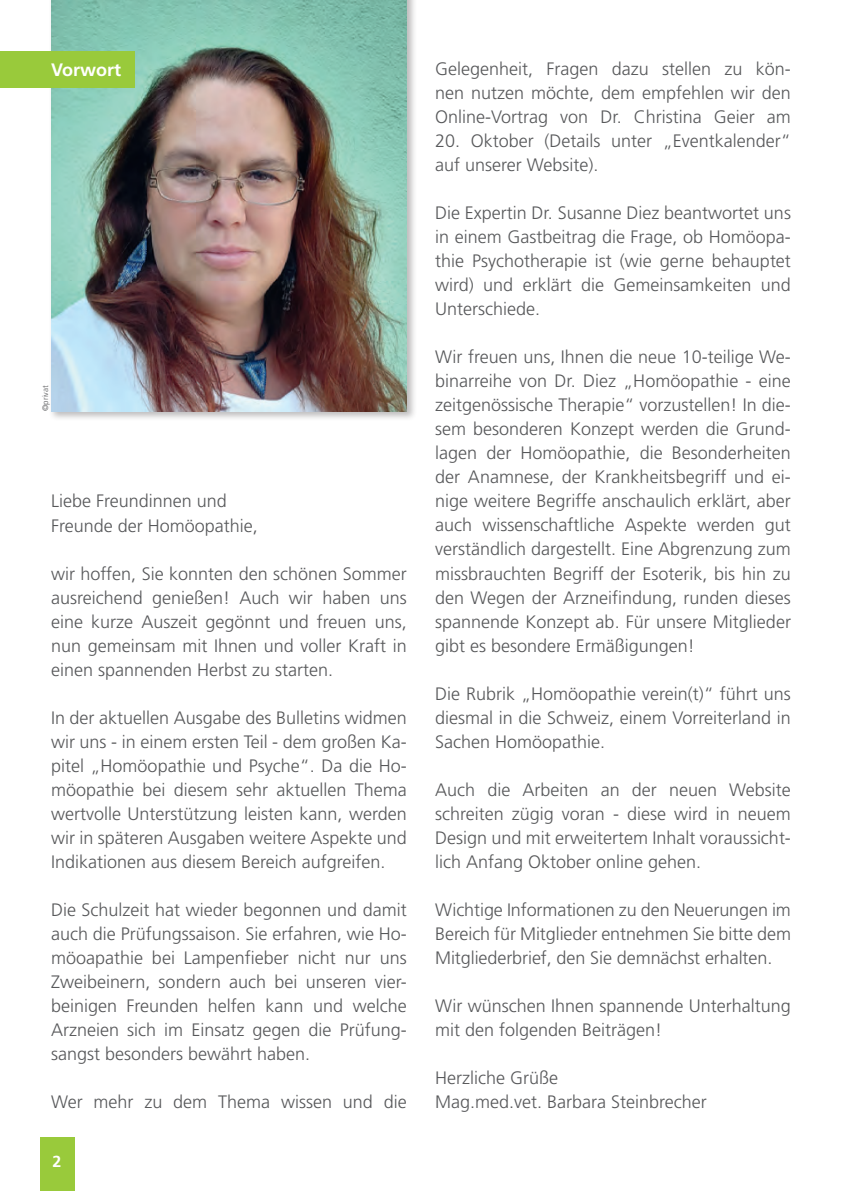
<style>
.page{position:relative;width:842px;height:1191px;background:#fff}
.page>*{position:absolute;margin:0;border:0;box-sizing:border-box;transform-origin:0 0}
.t1{font:300 18px/24px "Frutiger";color:#57585a;text-align:justify}
.t2{font:700 18px "Frutiger";color:#fff}
.t3{font:700 16px "Frutiger";color:#fff}
.t4{font:300 8px "Frutiger";color:#57585a}
</style>
<div class="page">
<div style="left:40px;top:1137px;width:34px;height:54px;background:#99ca3b"></div>
<div style="left:49px;top:0;width:368px;height:422px;background:#231f20;opacity:.3"></div>
<img style="left:51px;top:0;width:356px;height:411px">
<div style="left:0;top:51px;width:134px;height:36px;background:#99ca3b"></div>
<p class="t2" style="left:51px;top:59px;width:72px">Vorwort</p>
<p class="t4" style="left:41px;top:411px;width:27px;rotate:-90deg">©privat</p>
<p class="t1" style="left:51px;top:489px;width:208px">Liebe Freundinnen und<br>Freunde der Homöopathie,</p>
<p class="t1" style="left:51px;top:561px;width:357px">wir hoffen, Sie konnten den schönen Sommer ausreichend genießen! Auch wir haben uns eine kurze Auszeit gegönnt und freuen uns, nun gemeinsam mit Ihnen und voller Kraft in einen spannenden Herbst zu starten.</p>
<p class="t1" style="left:51px;top:705px;width:357px">In der aktuellen Ausgabe des Bulletins widmen wir uns - in einem ersten Teil - dem großen Ka&shy;pitel „Homöopathie und Psyche“. Da die Ho&shy;möopathie bei diesem sehr aktuellen Thema wertvolle Unterstützung leisten kann, werden wir in späteren Ausgaben weitere Aspekte und Indikationen aus diesem Bereich aufgreifen.</p>
<p class="t1" style="left:51px;top:898px;width:357px">Die Schulzeit hat wieder begonnen und damit auch die Prüfungssaison. Sie erfahren, wie Ho&shy;möoapathie bei Lampenfieber nicht nur uns Zweibeinern, sondern auch bei unseren vier&shy;beinigen Freunden helfen kann und welche Arzneien sich im Einsatz gegen die Prüfung&shy;sangst besonders bewährt haben.</p>
<p class="t1" style="left:51px;top:1090px;width:357px">Wer mehr zu dem Thema wissen und die</p>
<p class="t3" style="left:53px;top:1152px;width:10px">2</p>
<p class="t1" style="left:435px;top:57px;width:357px">Gelegenheit, Fragen dazu stellen zu kön&shy;nen nutzen möchte, dem empfehlen wir den Online-Vortrag von Dr. Christina Geier am</p>
<p class="t1" style="left:435px;top:129px;width:357px">20. Oktober (Details unter „Eventkalender“ auf unserer Website).</p>
<p class="t1" style="left:435px;top:201px;width:357px">Die Expertin Dr. Susanne Diez beantwortet uns in einem Gastbeitrag die Frage, ob Homöopa&shy;thie Psychotherapie ist (wie gerne behauptet wird) und erklärt die Gemeinsamkeiten und Unterschiede.</p>
<p class="t1" style="left:435px;top:345px;width:357px">Wir freuen uns, Ihnen die neue 10-teilige We&shy;binarreihe von Dr. Diez „Homöopathie - eine zeitgenössische Therapie“ vorzustellen! In die&shy;sem besonderen Konzept werden die Grund&shy;lagen der Homöopathie, die Besonderheiten der Anamnese, der Krankheitsbegriff und ei&shy;nige weitere Begriffe anschaulich erklärt, aber auch wissenschaftliche Aspekte werden gut verständlich dargestellt. Eine Abgrenzung zum missbrauchten Begriff der Esoterik, bis hin zu den Wegen der Arzneifindung, runden dieses spannende Konzept ab. Für unsere Mitglieder gibt es besondere Ermäßigungen!</p>
<p class="t1" style="left:435px;top:681px;width:357px">Die Rubrik „Homöopathie verein(t)“ führt uns diesmal in die Schweiz, einem Vorreiterland in Sachen Homöopathie.</p>
<p class="t1" style="left:435px;top:777px;width:357px">Auch die Arbeiten an der neuen Website schreiten zügig voran - diese wird in neuem Design und mit erweitertem Inhalt voraussicht&shy;lich Anfang Oktober online gehen.</p>
<p class="t1" style="left:435px;top:898px;width:357px">Wichtige Informationen zu den Neuerungen im Bereich für Mitglieder entnehmen Sie bitte dem Mitgliederbrief, den Sie demnächst erhalten.</p>
<p class="t1" style="left:435px;top:994px;width:357px">Wir wünschen Ihnen spannende Unterhaltung mit den folgenden Beiträgen!</p>
<p class="t1" style="left:435px;top:1066px;width:273px">Herzliche Grüße<br>Mag.med.vet. Barbara Steinbrecher</p>
</div>
